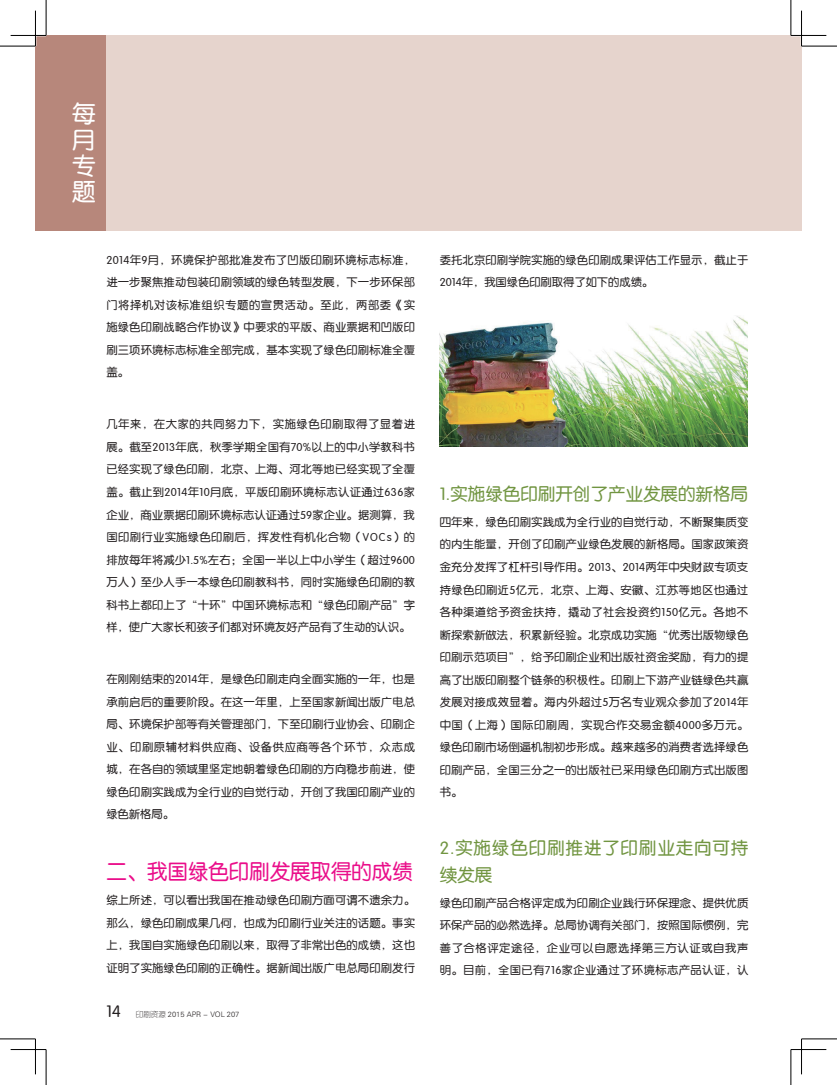
<style>
.page{position:relative;width:837px;height:1085px;background:#fff}
.page>*{position:absolute;margin:0;border:0;box-sizing:border-box;transform-origin:0 0}
.t1{font:23.75px/26.1px "FZY3 JW GB1 0";color:#fff;text-align:justify}
.t2{font:21.25px "FZY3 JW GB1 0";color:#ea0e8a;scale:.96 1}
.t3{font:17.5px/27.5px "FZY3 JW GB1 0";letter-spacing:.05em;color:#719541}
.t4{font:17.5px "FZY3 JW GB1 0";color:#719541}
.t5{font:11.25px/22.5px "FZY3 JW GB1 0";letter-spacing:.015em;color:#231f20;text-align:justify}
.t6{font:7.5px "FZY1 JW GB1 0";color:#231f20}
.s1{font-family:"FZY3 JW GB1 0";font-size:16.25px}
</style>
<div class="page">
<div style="left:35px;top:35px;width:766px;height:195px;background:#e6d4cd"></div>
<div style="left:35px;top:35px;width:71px;height:195px;background:#b7877b"></div>
<img style="left:439px;top:316px;width:308px;height:130px">
<hr style="left:800px;top:11px;width:2px;height:35px;background:#fff">
<hr style="left:0;top:46px;width:35px;height:1px;background:#000">
<hr style="left:801px;top:46px;width:35px;height:1px;background:#000">
<hr style="left:0;top:1038px;width:35px;height:1px;background:#000">
<hr style="left:801px;top:1038px;width:35px;height:1px;background:#000">
<hr style="left:46px;top:0;width:1px;height:35px;background:#000">
<hr style="left:46px;top:1049px;width:1px;height:35px;background:#000">
<hr style="left:790px;top:0;width:1px;height:35px;background:#000">
<hr style="left:790px;top:1049px;width:1px;height:35px;background:#000">
<hr style="left:11px;top:35px;width:35px;height:1px;background:#000">
<hr style="left:790px;top:35px;width:36px;height:1px;background:#000">
<hr style="left:11px;top:1049px;width:35px;height:1px;background:#000">
<hr style="left:790px;top:1049px;width:36px;height:1px;background:#000">
<hr style="left:35px;top:11px;width:1px;height:35px;background:#000">
<hr style="left:35px;top:1038px;width:1px;height:36px;background:#000">
<hr style="left:801px;top:11px;width:1px;height:35px;background:#000">
<hr style="left:801px;top:1038px;width:1px;height:36px;background:#000">
<h1 class="t1" style="left:72px;top:101px;width:26px">每月专题</h1>
<p class="t5" style="left:106px;top:249px;width:310px">2014年9月，环境保护部批准发布了凹版印刷环境标志标准，进一步聚焦推动包装印刷领域的绿色转型发展，下一步环保部门将择机对该标准组织专题的宣贯活动。至此，两部委《实施绿色印刷战略合作协议》中要求的平版、商业票据和凹版印刷三项环境标志标准全部完成，基本实现了绿色印刷标准全覆盖。</p>
<p class="t5" style="left:106px;top:413px;width:310px">几年来，在大家的共同努力下，实施绿色印刷取得了显着进展。截至2013年底，秋季学期全国有70%以上的中小学教科书已经实现了绿色印刷，北京、上海、河北等地已经实现了全覆盖。截止到2014年10月底，平版印刷环境标志认证通过636家企业，商业票据印刷环境标志认证通过59家企业。据测算，我国印刷行业实施绿色印刷后，挥发性有机化合物（VOCs）的排放每年将减少1.5%左右；全国一半以上中小学生（超过9600万人）至少人手一本绿色印刷教科书，同时实施绿色印刷的教科书上都印上了“十环”中国环境标志和“绿色印刷产品”字样，使广大家长和孩子们都对环境友好产品有了生动的认识。</p>
<p class="t5" style="left:106px;top:668px;width:310px">在刚刚结束的2014年，是绿色印刷走向全面实施的一年，也是承前启后的重要阶段。在这一年里，上至国家新闻出版广电总局、环境保护部等有关管理部门，下至印刷行业协会、印刷企业、印刷原辅材料供应商、设备供应商等各个环节，众志成城，在各自的领域里坚定地朝着绿色印刷的方向稳步前进，使绿色印刷实践成为全行业的自觉行动，开创了我国印刷产业的绿色新格局。</p>
<h2 class="t2" style="left:106px;top:860px;width:320px">二、我国绿色印刷发展取得的成绩</h2>
<p class="t5" style="left:106px;top:889px;width:310px">综上所述，可以看出我国在推动绿色印刷方面可谓不遗余力。那么，绿色印刷成果几何，也成为印刷行业关注的话题。事实上，我国自实施绿色印刷以来，取得了非常出色的成绩，这也证明了实施绿色印刷的正确性。据新闻出版广电总局印刷发行</p>
<p class="t6" style="left:106px;top:1009px;width:134px"><span class="s1">14</span> 印刷资源 2015 APR - VOL 207</p>
<p class="t5" style="left:439px;top:249px;width:310px">委托北京印刷学院实施的绿色印刷成果评估工作显示，截止于<br>2014年，我国绿色印刷取得了如下的成绩。</p>
<h3 class="t4" style="left:439px;top:484px;width:310px">1.实施绿色印刷开创了产业发展的新格局</h3>
<p class="t5" style="left:439px;top:511px;width:310px">四年来，绿色印刷实践成为全行业的自觉行动，不断聚集质变的内生能量，开创了印刷产业绿色发展的新格局。国家政策资金充分发挥了杠杆引导作用。2013、2014两年中央财政专项支持绿色印刷近5亿元，北京、上海、安徽、江苏等地区也通过各种渠道给予资金扶持，撬动了社会投资约150亿元。各地不断探索新做法，积累新经验。北京成功实施“优秀出版物绿色印刷示范项目”，给予印刷企业和出版社资金奖励，有力的提高了出版印刷整个链条的积极性。印刷上下游产业链绿色共赢发展对接成效显着。海内外超过5万名专业观众参加了2014年中国（上海）国际印刷周，实现合作交易金额4000多万元。绿色印刷市场倒逼机制初步形成。越来越多的消费者选择绿色印刷产品，全国三分之一的出版社已采用绿色印刷方式出版图书。</p>
<h3 class="t3" style="left:439px;top:834px;width:310px">2.实施绿色印刷推进了印刷业走向可持续发展</h3>
<p class="t5" style="left:439px;top:891px;width:310px">绿色印刷产品合格评定成为印刷企业践行环保理念、提供优质环保产品的必然选择。总局协调有关部门，按照国际惯例，完善了合格评定途径，企业可以自愿选择第三方认证或自我声明。目前，全国已有716家企业通过了环境标志产品认证，认</p>
</div>
